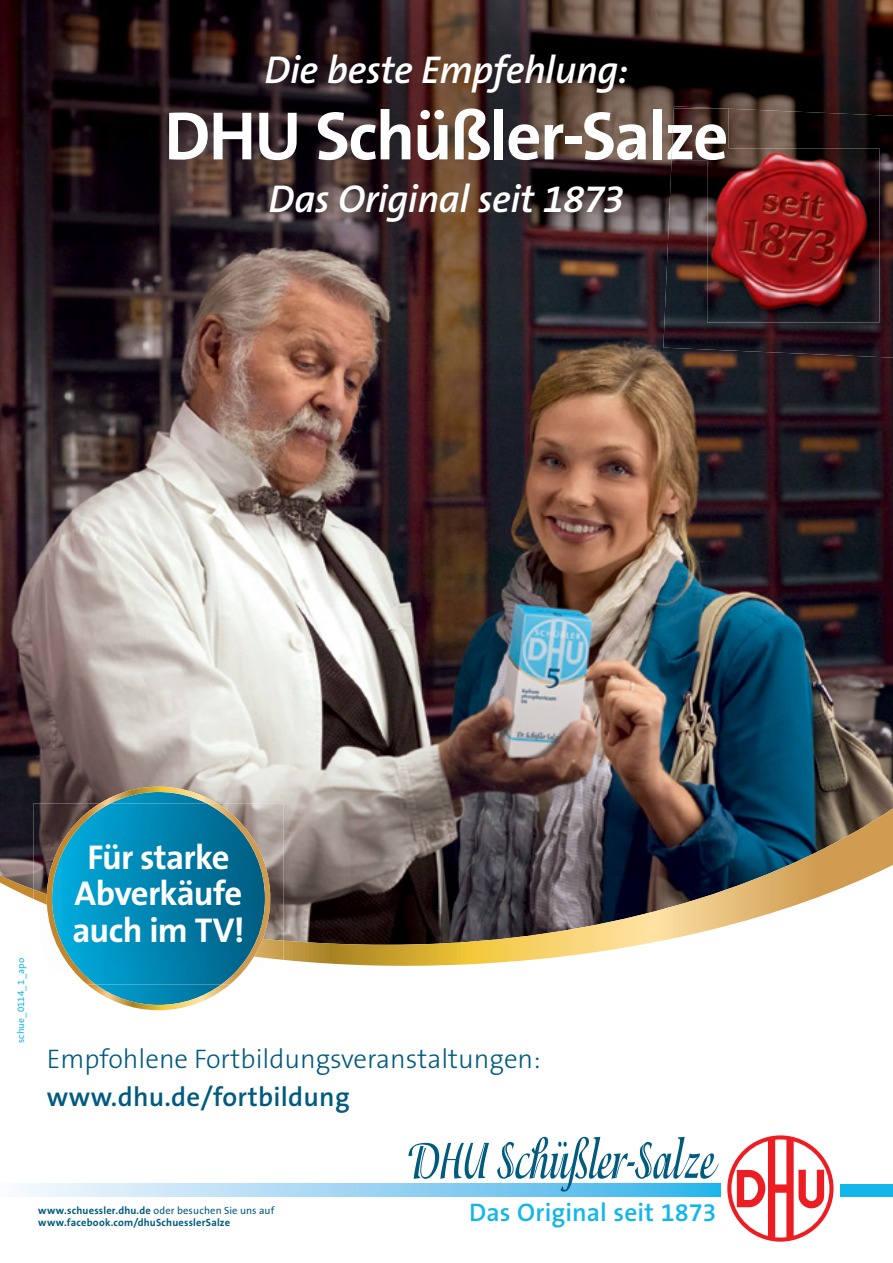
<style>
.page{position:relative;width:893px;height:1263px;background:#fff}
.page>*{position:absolute;margin:0;border:0;box-sizing:border-box;transform-origin:0 0}
.t1{font:700 69px "The Sans B7";letter-spacing:-.025em;color:#fff}
.t2{font:italic 600 39px "The Sans B6";letter-spacing:-.015em;color:#fff}
.t3{font:700 34.65px/36.3px "The Sans B7";letter-spacing:-.02em;color:#fff;text-align:center}
.t4{font:300 27px "The Sans B3";color:#005b7f}
.t5{font:600 27px "The Sans B6";letter-spacing:.01em;color:#005b7f}
.t6{font:600 25.5px "The Sans B6";color:#13b6ea}
.t7{font:700 10.5px/12px "The Sans B7";letter-spacing:.02em;color:#005b7f}
.t8{font:9.75px "The Sans B5 Plain";letter-spacing:.005em;color:#13b6ea}
.s1{font-family:"The Sans B5 Plain";font-weight:400}
</style>
<div class="page">
<img style="left:0;top:0;width:893px;height:833px">
<img style="left:663px;top:106px;width:230px;height:252px">
<img style="left:671px;top:109px;width:58px;height:51px">
<img style="left:707px;top:149px;width:172px;height:173px">
<img style="left:707px;top:149px;width:22px;height:11px">
<svg style="left:0;top:833px;width:893px;height:310px"></svg>
<svg style="left:283px;top:940px;width:164px;height:23px;background:#a8862f"></svg>
<svg style="left:22px;top:1184px;width:698px;height:13px;background:#a5d9f4"></svg>
<div style="left:841px;top:1184px;width:52px;height:13px;background:#13b6ea"></div>
<svg style="left:727px;top:1135px;width:106px;height:107px"></svg>
<svg style="left:497px;top:1137px;width:222px;height:54px"></svg>
<svg style="left:408px;top:1143px;width:81px;height:36px"></svg>
<svg style="left:87px;top:787px;width:143px;height:223px"></svg>
<img style="left:270px;top:804px;width:13px;height:135px">
<img style="left:270px;top:960px;width:13px;height:24px">
<img style="left:270px;top:939px;width:13px;height:21px">
<img style="left:33px;top:804px;width:14px;height:85px">
<img style="left:33px;top:905px;width:14px;height:79px">
<img style="left:33px;top:889px;width:14px;height:16px">
<img style="left:47px;top:804px;width:223px;height:180px">
<h2 class="t2" style="left:265px;top:49px;width:365px">Die beste Empfehlung:</h2>
<h1 class="t1" style="left:164px;top:99px;width:566px">DHU Schüßler-Salze</h1>
<h2 class="t2" style="left:269px;top:178px;width:357px">Das Original seit 1873</h2>
<p class="t8" style="left:16px;top:1043px;width:87px;rotate:-90deg">schue_0114_1_apo</p>
<h3 class="t3" style="left:72px;top:840px;width:174px">Für starke<br>Abverkäufe auch im TV!</h3>
<h3 class="t4" style="left:47px;top:1045px;width:495px">Empfohlene Fortbildungsveranstaltungen:</h3>
<h3 class="t5" style="left:47px;top:1082px;width:304px">www.dhu.de/fortbildung</h3>
<p class="t7" style="left:38px;top:1205px;width:238px">www.schuessler.dhu.de <span class="s1">oder besuchen Sie uns auf </span>www.facebook.com/dhuSchuesslerSalze</p>
<h3 class="t6" style="left:469px;top:1199px;width:249px">Das Original seit 1873</h3>
</div>
